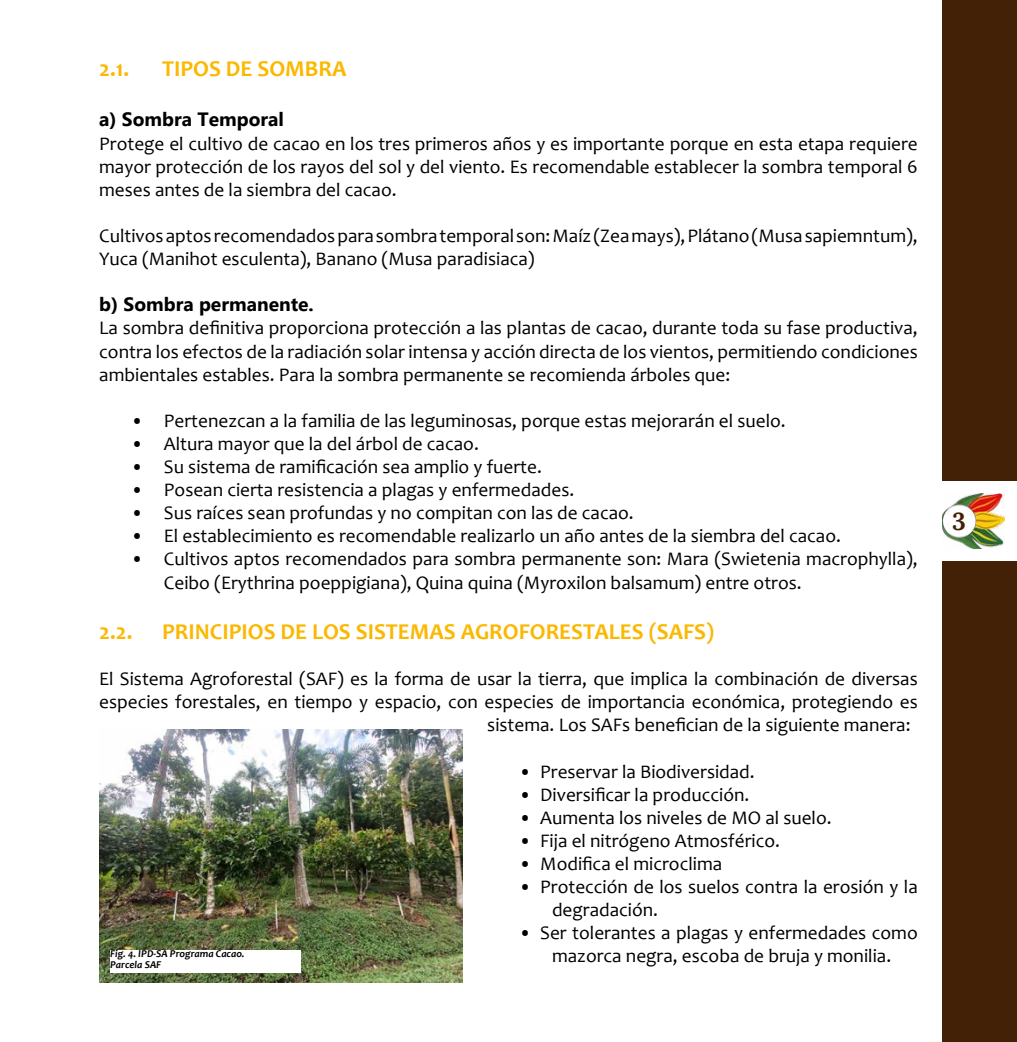
<style>
.page{position:relative;width:1017px;height:1042px;background:#fff}
.page>*{position:absolute;margin:0;border:0;box-sizing:border-box;transform-origin:0 0}
.t1{font:700 24.5px "Lora";color:#432106}
.t2{font:700 22.75px "Candara";color:#fbb800}
.t3{font:19.25px/23.1px "Candara";color:#000}
.t4{font:700 19.25px "Gadugi";color:#000}
.t5{font:italic 700 10.5px/10.5px "Candara";color:#000}
</style>
<div class="page">
<div style="left:943px;top:0;width:74px;height:1042px;background:#432106"></div>
<div style="left:918px;top:481px;width:99px;height:80px;background:#fff"></div>
<img style="left:943px;top:493px;width:61px;height:56px">
<img style="left:99px;top:729px;width:363px;height:253px">
<div style="left:110px;top:950px;width:191px;height:22px;background:#fff"></div>
<p class="t2" style="left:99px;top:54px;width:31px">2.1.</p>
<p class="t2" style="left:162px;top:54px;width:186px">TIPOS DE SOMBRA</p>
<p class="t4" style="left:99px;top:108px;width:186px">a) Sombra Temporal</p>
<p class="t3" style="left:99px;top:132px;width:820px;text-align:justify">Protege el cultivo de cacao en los tres primeros años y es importante porque en esta etapa requiere mayor protección de los rayos del sol y del viento. Es recomendable establecer la sombra temporal 6 meses antes de la siembra del cacao.</p>
<p class="t3" style="left:99px;top:224px;width:820px">Cultivos aptos recomendados para sombra temporal son: Maíz (Zea mays), Plátano (Musa sapiemntum),<br>Yuca (Manihot esculenta), Banano (Musa paradisiaca)</p>
<p class="t4" style="left:99px;top:293px;width:216px">b) Sombra permanente.</p>
<p class="t3" style="left:99px;top:316px;width:820px;text-align:justify">La sombra definitiva proporciona protección a las plantas de cacao, durante toda su fase productiva, contra los efectos de la radiación solar intensa y acción directa de los vientos, permitiendo condiciones ambientales estables. Para la sombra permanente se recomienda árboles que:</p>
<p class="t3" style="left:131px;top:409px;width:656px">• Pertenezcan a la familia de las leguminosas, porque estas mejorarán el suelo.</p>
<p class="t3" style="left:131px;top:432px;width:350px">• Altura mayor que la del árbol de cacao.</p>
<p class="t3" style="left:131px;top:455px;width:413px">• Su sistema de ramificación sea amplio y fuerte.</p>
<p class="t3" style="left:131px;top:478px;width:445px">• Posean cierta resistencia a plagas y enfermedades.</p>
<p class="t3" style="left:131px;top:501px;width:505px">• Sus raíces sean profundas y no compitan con las de cacao.</p>
<p class="t3" style="left:131px;top:524px;width:712px">• El establecimiento es recomendable realizarlo un año antes de la siembra del cacao.</p>
<p class="t3" style="left:164px;top:547px;width:755px;text-indent:-33px">• Cultivos aptos recomendados para sombra permanente son: Mara (Swietenia macrophylla),<br>Ceibo (Erythrina poeppigiana), Quina quina (Myroxilon balsamum) entre otros.</p>
<p class="t2" style="left:99px;top:617px;width:35px">2.2.</p>
<p class="t2" style="left:162px;top:617px;width:553px">PRINCIPIOS DE LOS SISTEMAS AGROFORESTALES (SAFS)</p>
<p class="t3" style="left:99px;top:667px;width:820px">El Sistema Agroforestal (SAF) es la forma de usar la tierra, que implica la combinación de diversas</p>
<p class="t3" style="left:99px;top:690px;width:820px">especies forestales, en tiempo y espacio, con especies de importancia económica, protegiendo es</p>
<p class="t3" style="left:487px;top:713px;width:425px">sistema. Los SAFs benefician de la siguiente manera:</p>
<p class="t3" style="left:519px;top:759px;width:237px">• Preservar la Biodiversidad.</p>
<p class="t3" style="left:519px;top:783px;width:232px">• Diversificar la producción.</p>
<p class="t3" style="left:519px;top:806px;width:314px">• Aumenta los niveles de MO al suelo.</p>
<p class="t3" style="left:519px;top:829px;width:263px">• Fija el nitrógeno Atmosférico.</p>
<p class="t3" style="left:519px;top:852px;width:205px">• Modifica el microclima</p>
<p class="t3" style="left:552px;top:875px;width:367px;text-indent:-33px">• Protección de los suelos contra la erosión y la degradación.</p>
<p class="t3" style="left:519px;top:921px;width:400px;text-align:center">• Ser tolerantes a plagas y enfermedades como mazorca negra, escoba de bruja y monilia.</p>
<p class="t5" style="left:110px;top:948px;width:136px">Fig. 4. IPD-SA Programa Cacao.<br>Parcela SAF</p>
<p class="t1" style="left:952px;top:505px;width:15px">3</p>
</div>
